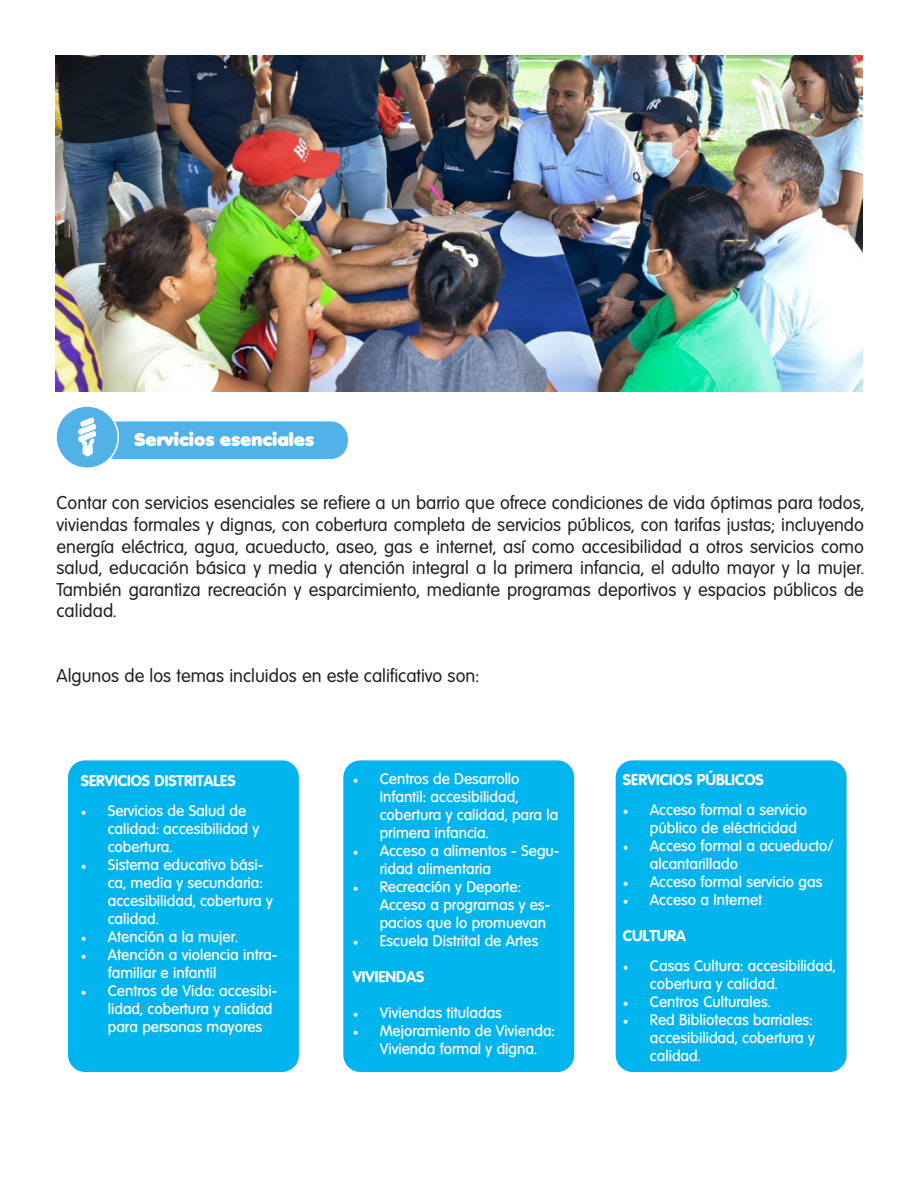
<style>
.page{position:relative;width:918px;height:1188px;background:#fff}
.page>*{position:absolute;margin:0;border:0;box-sizing:border-box;transform-origin:0 0}
.t1{font:18px/21.6px "Volkswagen Serial";color:#231f20;text-align:justify}
.t2{font:900 18px "Volkswagen Serial";color:#fff}
.t3{font:500 15px/18px "Volkswagen";color:#fff}
.t4{font:700 15px "Volkswagen";color:#fff}
.s1{font-family:"Minion Pro";font-weight:400}
</style>
<div class="page">
<img style="left:55px;top:55px;width:808px;height:336px">
<div style="left:68px;top:760px;width:231px;height:312px;background:#00b5ed;border-radius:17px"></div>
<div style="left:343px;top:760px;width:231px;height:312px;background:#00b5ed;border-radius:17px"></div>
<div style="left:616px;top:760px;width:231px;height:312px;background:#00b5ed;border-radius:17px"></div>
<div style="left:97px;top:421px;width:251px;height:38px;background:#51b2e8;border-radius:17px"></div>
<div style="left:56px;top:406px;width:62px;height:62px;background:#51b2e8;border-radius:50%"></div>
<div style="left:55px;top:405px;width:64px;height:64px;border:2px solid #fff;border-radius:50%"></div>
<svg style="left:78px;top:417px;width:18px;height:40px"></svg>
<p class="t2" style="left:134px;top:428px;width:181px">Servicios esenciales</p>
<p class="t1" style="left:57px;top:492px;width:809px">Contar con servicios esenciales se refiere a un barrio que ofrece condiciones de vida óptimas para todos, viviendas formales y dignas, con cobertura completa de servicios públicos, con tarifas justas; incluyendo energía eléctrica, agua, acueducto, aseo, gas e internet, así como accesibilidad a otros servicios como salud, educación básica y media y atención integral a la primera infancia, el adulto mayor y la mujer.<br>También garantiza recreación y esparcimiento, mediante programas deportivos y espacios públicos de calidad.</p>
<p class="t1" style="left:57px;top:665px;width:424px">Algunos de los temas incluidos en este calificativo son:</p>
<p class="t4" style="left:81px;top:772px;width:156px">SERVICIOS DISTRITALES</p>
<p class="t3" style="left:108px;top:802px;width:153px;text-indent:-27px"><span class="s1">•</span> Servicios de Salud de calidad: accesibilidad y cobertura.</p>
<p class="t3" style="left:108px;top:856px;width:166px;text-indent:-27px"><span class="s1">•</span> Sistema educativo bási&shy;ca, media y secundaria: accesibilidad, cobertura y calidad.</p>
<p class="t3" style="left:81px;top:928px;width:159px"><span class="s1">•</span> Atención a la mujer.</p>
<p class="t3" style="left:108px;top:946px;width:171px;text-indent:-27px"><span class="s1">•</span> Atención a violencia intra&shy;familiar e infantil</p>
<p class="t3" style="left:108px;top:982px;width:171px;text-indent:-27px"><span class="s1">•</span> Centros de Vida: accesibi&shy;lidad, cobertura y calidad para personas mayores</p>
<p class="t3" style="left:380px;top:769px;width:180px;text-indent:-27px"><span class="s1">•</span> Centros de Desarrollo<br>Infantil: accesibilidad, cobertura y calidad, para la primera infancia.</p>
<p class="t3" style="left:380px;top:841px;width:181px;text-indent:-27px"><span class="s1">•</span> Acceso a alimentos - Segu&shy;ridad alimentaria</p>
<p class="t3" style="left:380px;top:877px;width:172px;text-indent:-27px"><span class="s1">•</span> Recreación y Deporte:<br>Acceso a programas y es&shy;pacios que lo promuevan</p>
<p class="t3" style="left:353px;top:931px;width:187px"><span class="s1">•</span> Escuela Distrital de Artes</p>
<p class="t4" style="left:353px;top:967px;width:73px">VIVIENDAS</p>
<p class="t3" style="left:353px;top:1003px;width:151px"><span class="s1">•</span> Viviendas tituladas</p>
<p class="t3" style="left:380px;top:1021px;width:177px;text-indent:-27px"><span class="s1">•</span> Mejoramiento de Vivienda:<br>Vivienda formal y digna.</p>
<p class="t4" style="left:623px;top:771px;width:142px">SERVICIOS PÚBLICOS</p>
<p class="t3" style="left:650px;top:801px;width:159px;text-indent:-27px"><span class="s1">•</span> Acceso formal a servicio público de eléctricidad</p>
<p class="t3" style="left:650px;top:837px;width:185px;text-indent:-27px"><span class="s1">•</span> Acceso formal a acueducto/ alcantarillado</p>
<p class="t3" style="left:623px;top:873px;width:201px"><span class="s1">•</span> Acceso formal servicio gas</p>
<p class="t3" style="left:623px;top:891px;width:141px"><span class="s1">•</span> Acceso a Internet</p>
<p class="t4" style="left:623px;top:927px;width:65px">CULTURA</p>
<p class="t3" style="left:650px;top:957px;width:187px;text-indent:-27px"><span class="s1">•</span> Casas Cultura: accesibilidad, cobertura y calidad.</p>
<p class="t3" style="left:623px;top:993px;width:149px"><span class="s1">•</span> Centros Culturales.</p>
<p class="t3" style="left:650px;top:1011px;width:166px;text-indent:-27px"><span class="s1">•</span> Red Bibliotecas barriales: accesibilidad, cobertura y calidad.</p>
</div>
